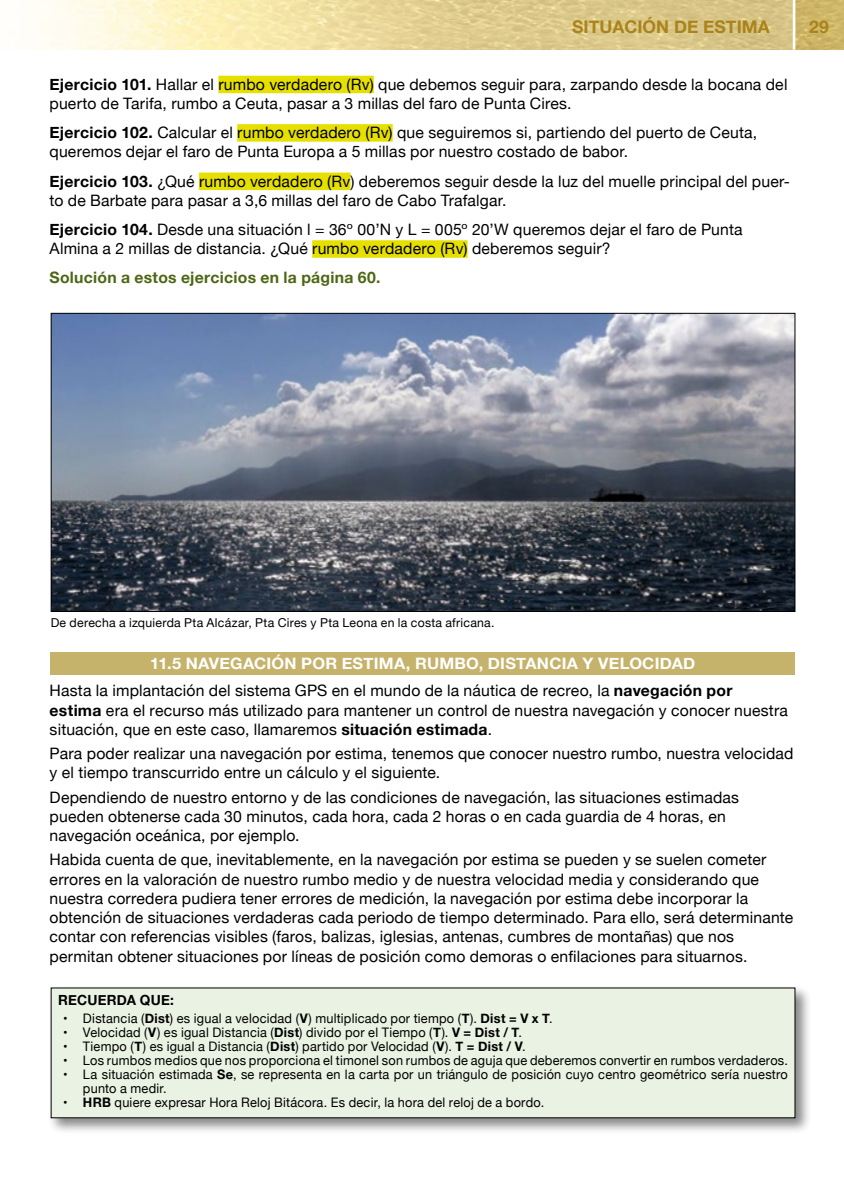
<style>
.page{position:relative;width:844px;height:1191px;background:#fff}
.page>*{position:absolute;margin:0;border:0;box-sizing:border-box;transform-origin:0 0}
.t1{font:700 17.5px "Helvetica Neue";color:#aa841b}
.t2{font:15.75px/19.2px "Helvetica Neue";letter-spacing:.01em;color:#000}
.t3{font:700 15.75px "Helvetica Neue";letter-spacing:.015em;color:#fff;scale:1.04 1}
.t4{font:700 15.75px "Helvetica Neue";letter-spacing:.015em;color:#4d6715}
.t5{font:700 14px "Helvetica Neue";letter-spacing:.015em;color:#000}
.t6{font:13.12px/14px "Helvetica Neue";letter-spacing:.02em;color:#000}
.t7{font:12.25px "Helvetica Neue";letter-spacing:.02em;color:#000}
.s1{font-weight:700}
</style>
<div class="page">
<img style="left:40px;top:0;width:803px;height:50px">
<hr style="left:792px;top:0;width:3px;height:50px;background:#fff">
<div style="left:218px;top:76px;width:155px;height:17px;background:#e6e000"></div>
<div style="left:237px;top:124px;width:155px;height:18px;background:#e6e000"></div>
<div style="left:199px;top:173px;width:151px;height:17px;background:#e6e000"></div>
<div style="left:312px;top:240px;width:155px;height:18px;background:#e6e000"></div>
<div style="left:50px;top:651px;width:744px;height:23px;background:#c5b36c"></div>
<div style="left:48px;top:985px;width:764px;height:150px;background:#000;opacity:.47"></div>
<div style="left:51px;top:988px;width:743px;height:129px;background:#eaf2e3"></div>
<img style="left:53px;top:315px;width:740px;height:295px">
<p class="t1" style="left:572px;top:13px;width:199px">SITUACIÓN DE ESTIMA</p>
<p class="t2" style="left:49px;top:75px;width:739px"><span class="s1">Ejercicio 101.</span> Hallar el rumbo verdadero (Rv) que debemos seguir para, zarpando desde la bocana del puerto de Tarifa, rumbo a Ceuta, pasar a 3 millas del faro de Punta Cires.</p>
<p class="t2" style="left:49px;top:124px;width:709px"><span class="s1">Ejercicio 102.</span> Calcular el rumbo verdadero (Rv) que seguiremos si, partiendo del puerto de Ceuta, queremos dejar el faro de Punta Europa a 5 millas por nuestro costado de babor.</p>
<p class="t2" style="left:49px;top:172px;width:741px"><span class="s1">Ejercicio 103.</span> ¿Qué rumbo verdadero (Rv) deberemos seguir desde la luz del muelle principal del puer&shy;to de Barbate para pasar a 3,6 millas del faro de Cabo Trafalgar.</p>
<p class="t2" style="left:49px;top:221px;width:694px"><span class="s1">Ejercicio 104.</span> Desde una situación l = 36º 00’N y L = 005º 20’W queremos dejar el faro de Punta<br>Almina a 2 millas de distancia. ¿Qué rumbo verdadero (Rv) deberemos seguir?</p>
<p class="t4" style="left:49px;top:265px;width:332px">Solución a estos ejercicios en la página 60.</p>
<p class="t1" style="left:809px;top:13px;width:21px">29</p>
<p class="t7" style="left:51px;top:613px;width:445px">De derecha a izquierda Pta Alcázar, Pta Cires y Pta Leona en la costa africana.</p>
<p class="t3" style="left:150px;top:651px;width:525px">11.5 NAVEGACIÓN POR ESTIMA, RUMBO, DISTANCIA Y VELOCIDAD</p>
<p class="t2" style="left:50px;top:682px;width:739px">Hasta la implantación del sistema GPS en el mundo de la náutica de recreo, la <span class="s1">navegación por estima</span> era el recurso más utilizado para mantener un control de nuestra navegación y conocer nuestra situación, que en este caso, llamaremos <span class="s1">situación estimada</span>.</p>
<p class="t2" style="left:50px;top:745px;width:745px">Para poder realizar una navegación por estima, tenemos que conocer nuestro rumbo, nuestra velocidad y el tiempo transcurrido entre un cálculo y el siguiente.</p>
<p class="t2" style="left:50px;top:788px;width:690px">Dependiendo de nuestro entorno y de las condiciones de navegación, las situaciones estimadas pueden obtenerse cada 30 minutos, cada hora, cada 2 horas o en cada guardia de 4 horas, en navegación oceánica, por ejemplo.</p>
<p class="t2" style="left:50px;top:851px;width:745px">Habida cuenta de que, inevitablemente, en la navegación por estima se pueden y se suelen cometer errores en la valoración de nuestro rumbo medio y de nuestra velocidad media y considerando que nuestra corredera pudiera tener errores de medición, la navegación por estima debe incorporar la obtención de situaciones verdaderas cada periodo de tiempo determinado. Para ello, será determinante contar con referencias visibles (faros, balizas, iglesias, antenas, cumbres de montañas) que nos permitan obtener situaciones por líneas de posición como demoras o enfilaciones para situarnos.</p>
<p class="t5" style="left:58px;top:989px;width:117px">RECUERDA QUE:</p>
<p class="t6" style="left:63px;top:1012px;width:491px">• Distancia (<span class="s1">Dist</span>) es igual a velocidad (<span class="s1">V</span>) multiplicado por tiempo (<span class="s1">T</span>). <span class="s1">Dist = V x T</span>.</p>
<p class="t6" style="left:63px;top:1026px;width:460px">• Velocidad (<span class="s1">V</span>) es igual Distancia (<span class="s1">Dist</span>) divido por el Tiempo (<span class="s1">T</span>). <span class="s1">V = Dist / T</span>.</p>
<p class="t6" style="left:63px;top:1040px;width:464px">• Tiempo (<span class="s1">T</span>) es igual a Distancia (<span class="s1">Dist</span>) partido por Velocidad (<span class="s1">V</span>). <span class="s1">T = Dist / V</span>.</p>
<p class="t6" style="left:63px;top:1054px;width:726px">• Los rumbos medios que nos proporciona el timonel son rumbos de aguja que deberemos convertir en rumbos verdaderos.</p>
<p class="t6" style="left:83px;top:1068px;width:706px;text-indent:-20px">• La situación estimada <span class="s1">Se</span>, se representa en la carta por un triángulo de posición cuyo centro geométrico sería nuestro punto a medir.</p>
<p class="t6" style="left:63px;top:1096px;width:482px"><span class="s1">• HRB</span> quiere expresar Hora Reloj Bitácora. Es decir, la hora del reloj de a bordo.</p>
</div>
